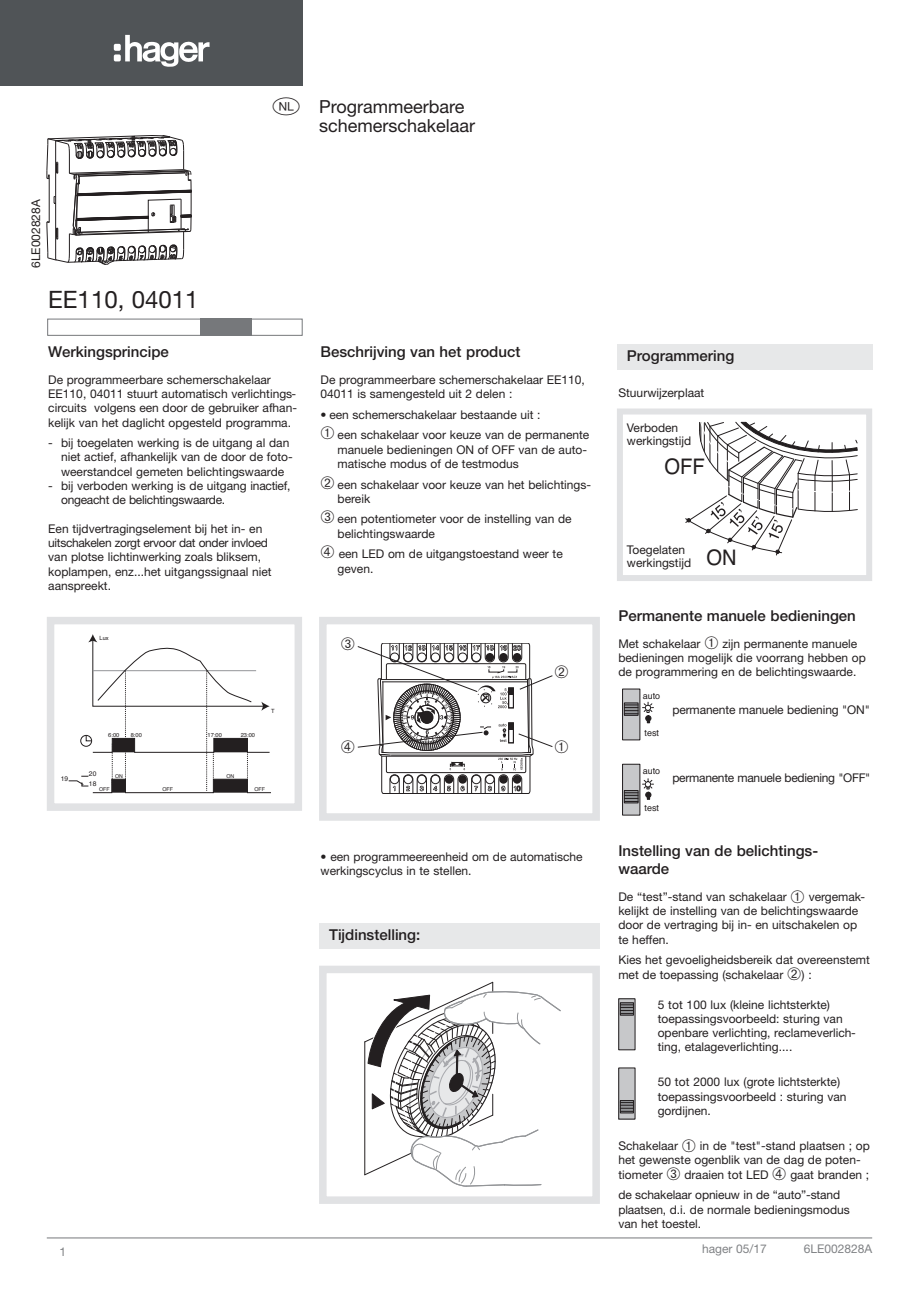
<style>
.page{position:relative;width:919px;height:1289px;background:#fff}
.page>*{position:absolute;margin:0;border:0;box-sizing:border-box;transform-origin:0 0}
.t1{font:24px "Helvetica Neue LT Com";color:#231f20}
.t2{font:21.45px "Helvetica";color:#231f20;scale:.94 1}
.t3{font:18px/18.8px "Helvetica Neue LT Com";color:#231f20}
.t4{font:500 15px/18px "Helvetica Neue LT Com";color:#231f20}
.t5{font:12px/14.2px "Helvetica Neue LT Com";color:#231f20}
.t6{font:12px/14.2px "Helvetica Neue LT Com";letter-spacing:-.02em;color:#231f20}
.t7{font:12px "Helvetica Neue LT Com";color:#808285}
.t8{font:9px "Helvetica";color:#231f20}
.t9{font:6.75px "Helvetica";color:#231f20}
.t10{font:5.7px "Helvetica";color:#231f20}
.t11{font:5.25px "Helvetica";color:#231f20}
.s1{font-family:"Hager Langues";font-size:19.5px}
</style>
<div class="page">
<svg style="left:47px;top:135px;width:145px;height:130px"></svg>
<div style="left:617px;top:344px;width:255px;height:26px;background:#e7e8e9"></div>
<div style="left:319px;top:923px;width:281px;height:25px;background:#e7e8e9"></div>
<div style="left:622px;top:689px;width:18px;height:51px;background:#c7c8ca"></div>
<div style="left:622px;top:688px;width:18px;height:52px;border:1px solid #231f20"></div>
<div style="left:622px;top:764px;width:18px;height:51px;background:#c7c8ca"></div>
<div style="left:622px;top:763px;width:18px;height:52px;border:1px solid #231f20"></div>
<svg style="left:624px;top:702px;width:29px;height:21px"></svg>
<svg style="left:626px;top:778px;width:27px;height:24px"></svg>
<div style="left:624px;top:790px;width:14px;height:13px;border:1px solid #231f20"></div>
<div style="left:618px;top:998px;width:17px;height:51px;background:#c7c8ca"></div>
<div style="left:618px;top:998px;width:17px;height:52px;border:1px solid #231f20"></div>
<div style="left:620px;top:1002px;width:13px;height:13px;border:1px solid #231f20"></div>
<svg style="left:620px;top:1004px;width:13px;height:10px"></svg>
<div style="left:618px;top:1067px;width:17px;height:52px;background:#c7c8ca"></div>
<div style="left:618px;top:1067px;width:17px;height:52px;border:1px solid #231f20"></div>
<div style="left:620px;top:1100px;width:13px;height:13px;border:1px solid #231f20"></div>
<svg style="left:620px;top:1102px;width:13px;height:9px"></svg>
<svg style="left:68px;top:634px;width:203px;height:159px"></svg>
<div style="left:47px;top:617px;width:255px;height:193px;border:8px solid #e1e2e4"></div>
<div style="left:319px;top:617px;width:281px;height:203px;border:8px solid #e1e2e4"></div>
<svg style="left:364px;top:981px;width:197px;height:206px"></svg>
<div style="left:319px;top:965px;width:281px;height:238px;border:8px solid #e1e2e4"></div>
<svg style="left:685px;top:421px;width:173px;height:134px"></svg>
<div style="left:617px;top:408px;width:255px;height:173px;border:6px solid #e1e2e4"></div>
<div style="left:0;top:0;width:302px;height:85px;background:#505457"></div>
<svg style="left:114px;top:35px;width:95px;height:32px"></svg>
<hr style="left:47px;top:1237px;width:825px;height:1px;background:#76787b">
<div style="left:47px;top:319px;width:255px;height:17px;border:1px solid #76787b"></div>
<div style="left:200px;top:319px;width:51px;height:17px;background:#76787b"></div>
<svg style="left:357px;top:643px;width:196px;height:150px"></svg>
<h3 class="t3" style="left:319px;top:97px;width:158px;text-indent:-46px"><span class="s1">i</span> Programmeerbare schemerschakelaar</h3>
<p class="t5" style="left:28px;top:268px;width:70px;rotate:-90deg">6LE002828A</p>
<h1 class="t1" style="left:48px;top:284px;width:152px">EE110, 04011</h1>
<p class="t4" style="left:48px;top:342px;width:122px">Werkingsprincipe</p>
<p class="t5" style="left:48px;top:372px;width:250px">De programmeerbare schemerschakelaar EE110, 04011 stuurt automatisch verlichtings&shy;circuits volgens een door de gebruiker afhan&shy;kelijk van het daglicht opgesteld programma.</p>
<p class="t5" style="left:61px;top:435px;width:233px;text-indent:-13px">- bij toegelaten werking is de uitgang al dan niet actief, afhankelijk van de door de foto&shy;weerstandcel gemeten belichtingswaarde</p>
<p class="t6" style="left:61px;top:478px;width:231px;text-indent:-13px">- bij verboden werking is de uitgang inactief, ongeacht de belichtingswaarde.</p>
<p class="t5" style="left:48px;top:521px;width:225px">Een tijdvertragingselement bij het in- en uitschakelen zorgt ervoor dat onder invloed van plotse lichtinwerking zoals bliksem, koplampen, enz...het uitgangssignaal niet aanspreekt.</p>
<p class="t10" style="left:99px;top:633px;width:11px">Lux</p>
<p class="t4" style="left:320px;top:342px;width:201px">Beschrijving van het product</p>
<p class="t5" style="left:320px;top:372px;width:266px">De programmeerbare schemerschakelaar EE110,<br>04011 is samengesteld uit 2 delen :</p>
<p class="t5" style="left:320px;top:404px;width:270px;line-height:20.7px">• een schemerschakelaar bestaande uit :<br>➀ een schakelaar voor keuze van de permanente</p>
<p class="t5" style="left:337px;top:442px;width:251px">manuele bedieningen ON of OFF van de auto&shy;matische modus of de testmodus</p>
<p class="t5" style="left:337px;top:477px;width:255px;text-indent:-17px">➁ een schakelaar voor keuze van het belichtings&shy;bereik</p>
<p class="t5" style="left:337px;top:511px;width:235px;text-indent:-17px">➂ een potentiometer voor de instelling van de belichtingswaarde</p>
<p class="t5" style="left:337px;top:546px;width:227px;text-indent:-17px">➃ een LED om de uitgangstoestand weer te geven.</p>
<p class="t9" style="left:61px;top:774px;width:9px">19</p>
<p class="t10" style="left:271px;top:707px;width:5px">T</p>
<p class="t10" style="left:108px;top:730px;width:13px">6:00</p>
<p class="t10" style="left:131px;top:730px;width:13px">8:00</p>
<p class="t10" style="left:207px;top:730px;width:16px">17:00</p>
<p class="t10" style="left:241px;top:730px;width:16px">23:00</p>
<p class="t11" style="left:115px;top:772px;width:9px">ON</p>
<p class="t11" style="left:226px;top:772px;width:9px">ON</p>
<p class="t11" style="left:99px;top:785px;width:12px">OFF</p>
<p class="t11" style="left:162px;top:785px;width:12px">OFF</p>
<p class="t11" style="left:254px;top:785px;width:12px">OFF</p>
<p class="t9" style="left:89px;top:768px;width:9px">20</p>
<p class="t9" style="left:89px;top:778px;width:9px">18</p>
<p class="t5" style="left:320px;top:849px;width:263px">• een programmeereenheid om de automatische werkingscyclus in te stellen.</p>
<p class="t4" style="left:329px;top:925px;width:93px">Tijdinstelling:</p>
<p class="t4" style="left:627px;top:346px;width:109px">Programmering</p>
<p class="t5" style="left:618px;top:385px;width:87px">Stuurwijzerplaat</p>
<p class="t5" style="left:627px;top:421px;width:66px;line-height:12.8px">Verboden werkingstijd</p>
<h2 class="t2" style="left:664px;top:450px;width:44px">OFF</h2>
<p class="t5" style="left:627px;top:543px;width:66px;line-height:12.8px">Toegelaten werkingstijd</p>
<h2 class="t2" style="left:706px;top:541px;width:34px">ON</h2>
<p class="t4" style="left:618px;top:606px;width:239px">Permanente manuele bedieningen</p>
<p class="t5" style="left:618px;top:636px;width:249px">Met schakelaar ➀ zijn permanente manuele bedieningen mogelijk die voorrang hebben op de programmering en de belichtingswaarde.</p>
<p class="t5" style="left:672px;top:702px;width:199px">permanente manuele bediening "ON"</p>
<p class="t8" style="left:642px;top:689px;width:19px">auto</p>
<p class="t8" style="left:644px;top:725px;width:16px">test</p>
<p class="t8" style="left:642px;top:764px;width:19px">auto</p>
<p class="t8" style="left:644px;top:800px;width:16px">test</p>
<p class="t6" style="left:672px;top:769px;width:199px">permanente manuele bediening "OFF"</p>
<p class="t4" style="left:618px;top:841px;width:201px">Instelling van de belichtings&shy;waarde</p>
<p class="t5" style="left:618px;top:889px;width:248px">De “test”-stand van schakelaar ➀ vergemak&shy;kelijkt de instelling van de belichtingswaarde door de vertraging bij in- en uitschakelen op te heffen.</p>
<p class="t5" style="left:618px;top:952px;width:253px">Kies het gevoeligheidsbereik dat overeenstemt met de toepassing (schakelaar ➁) :</p>
<p class="t5" style="left:657px;top:996px;width:199px">5 tot 100 lux (kleine lichtsterkte) toepassingsvoorbeeld: sturing van openbare verlichting, reclameverlich&shy;ting, etalageverlichting....</p>
<p class="t5" style="left:657px;top:1074px;width:190px">50 tot 2000 lux (grote lichtsterkte) toepassingsvoorbeeld : sturing van gordijnen.</p>
<p class="t5" style="left:618px;top:1138px;width:253px">Schakelaar ➀ in de "test"-stand plaatsen ; op het gewenste ogenblik van de dag de poten&shy;tiometer ➂ draaien tot LED ➃ gaat branden ;</p>
<p class="t5" style="left:618px;top:1187px;width:233px">de schakelaar opnieuw in de “auto”-stand plaatsen, d.i. de normale bedieningsmodus van het toestel.</p>
<p class="t7" style="left:60px;top:1244px;width:8px">1</p>
<p class="t7" style="left:702px;top:1241px;width:66px">hager 05/17</p>
<p class="t7" style="left:803px;top:1241px;width:70px">6LE002828A</p>
</div>
